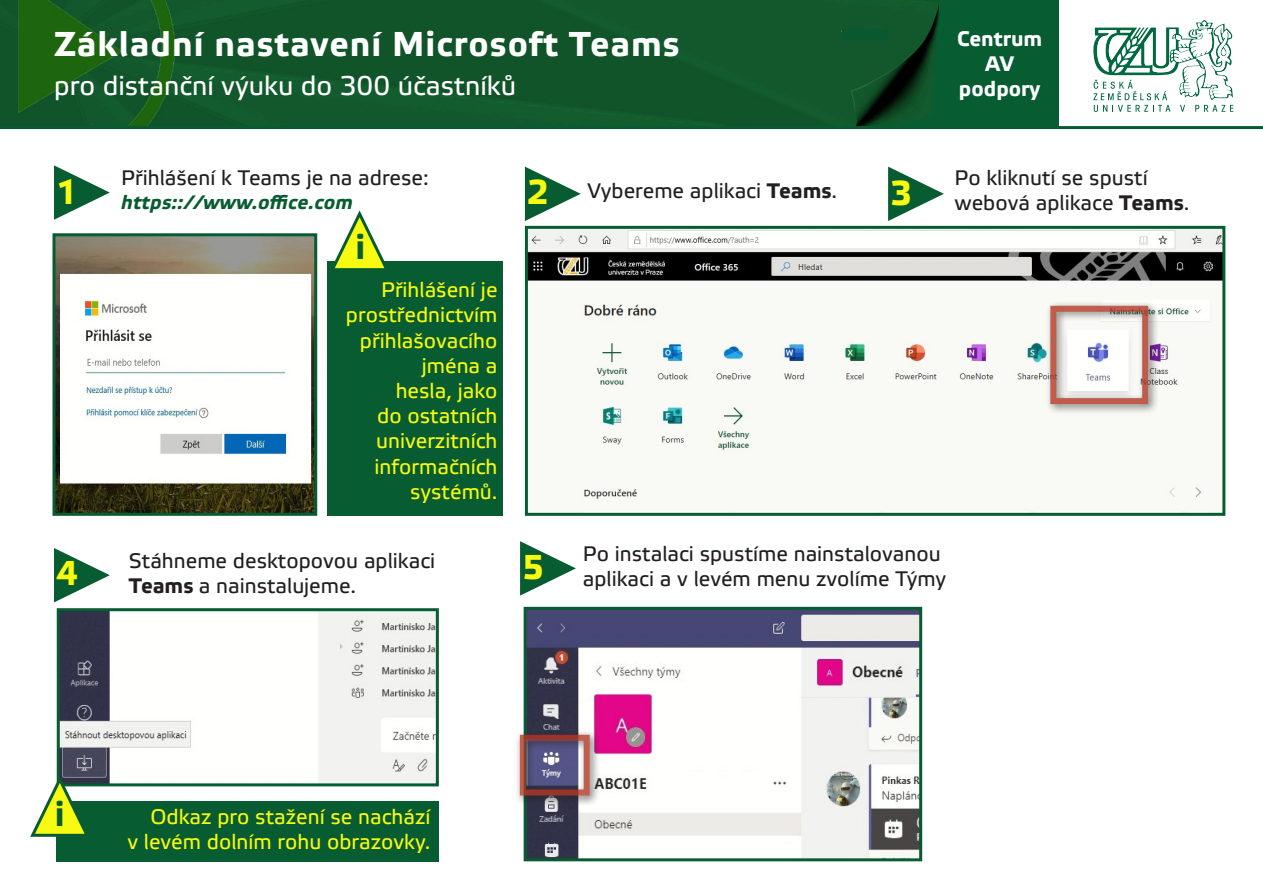
<style>
.page{position:relative;width:1263px;height:893px;background:#fff}
.page>*{position:absolute;margin:0;border:0;box-sizing:border-box;transform-origin:0 0}
.t1{font:700 34.5px "Etelka Text";letter-spacing:.03em;color:#fff}
.t2{font:700 34.5px "Etelka Text";color:#f7fa11}
.t3{font:700 34.5px "Etelka Text";color:#075c31}
.t4{font:27px "Etelka Text";color:#fff}
.t5{font:21px/25.2px "Etelka Text";color:#231f20}
.t6{font:21px/25.2px "Etelka Text";color:#f7fa11;text-align:right}
.t7{font:700 21px/25.2px "Etelka Text";color:#fff;text-align:center}
.t8{font:italic 700 19.5px "Etelka Text";letter-spacing:.01em;color:#075c31}
.s1{font-weight:700}
</style>
<div class="page">
<img style="left:0;top:0;width:940px;height:126px">
<svg style="left:1093px;top:20px;width:140px;height:92px"></svg>
<div style="left:940px;top:0;width:119px;height:128px;background:#075c31"></div>
<hr style="left:0;top:126px;width:1263px;height:3px;background:#075c31">
<div style="left:56px;top:801px;width:383px;height:60px;background:#075c31"></div>
<img style="left:529px;top:230px;width:692px;height:282px">
<div style="left:525px;top:226px;width:700px;height:290px;border:3px solid #075c31"></div>
<img style="left:61px;top:612px;width:374px;height:170px">
<div style="left:57px;top:608px;width:382px;height:178px;border:3px solid #075c31"></div>
<img style="left:56px;top:237px;width:257px;height:275px">
<div style="left:52px;top:233px;width:265px;height:283px;border:3px solid #075c31"></div>
<div style="left:327px;top:261px;width:175px;height:255px;background:#075c31"></div>
<div style="left:1045px;top:301px;width:114px;height:114px;background:#231f20;opacity:.75"></div>
<div style="left:1050px;top:306px;width:98px;height:98px;border:6px solid #b13624"></div>
<svg style="left:54px;top:165px;width:56px;height:55px"></svg>
<svg style="left:888px;top:167px;width:56px;height:54px"></svg>
<svg style="left:335px;top:210px;width:50px;height:59px"></svg>
<svg style="left:54px;top:548px;width:56px;height:54px"></svg>
<svg style="left:520px;top:541px;width:56px;height:55px"></svg>
<svg style="left:525px;top:167px;width:56px;height:54px"></svg>
<svg style="left:30px;top:775px;width:62px;height:62px"></svg>
<img style="left:528px;top:611px;width:390px;height:246px">
<div style="left:524px;top:607px;width:398px;height:254px;border:3px solid #075c31"></div>
<div style="left:515px;top:729px;width:86px;height:78px;background:#231f20;opacity:.75"></div>
<div style="left:520px;top:735px;width:70px;height:60px;border:6px solid #b13624"></div>
<div style="left:842px;top:29px;width:46px;height:10px;background:#095930"></div>
<p class="t1" style="left:54px;top:22px;width:627px">Základní nastavení Microsoft Teams</p>
<p class="t4" style="left:54px;top:69px;width:463px">pro distanční výuku do 300 účastníků</p>
<p class="t7" style="left:957px;top:26px;width:87px">Centrum<br>AV podpory</p>
<p class="t5" style="left:121px;top:166px;width:309px">Přihlášení k Teams je na adrese:</p>
<p class="t8" style="left:121px;top:191px;width:233px">https:://www.office.com</p>
<p class="t2" style="left:56px;top:170px;width:23px">1</p>
<p class="t2" style="left:890px;top:171px;width:23px">3</p>
<p class="t3" style="left:355px;top:226px;width:11px">i</p>
<p class="t2" style="left:527px;top:170px;width:23px">2</p>
<p class="t5" style="left:588px;top:179px;width:251px">Vybereme aplikaci <span class="s1">Teams</span>.</p>
<p class="t6" style="left:346px;top:278px;width:153px">Přihlášení je prostřednictvím přihlašovacího jména a<br>hesla, jako<br>do ostatních univerzitních informačních systémů.</p>
<p class="t5" style="left:954px;top:166px;width:237px">Po kliknutí se spustí webová aplikace <span class="s1">Teams</span>.</p>
<p class="t5" style="left:129px;top:549px;width:308px">Stáhneme desktopovou aplikaci<br><span class="s1">Teams</span> a nainstalujeme.</p>
<p class="t2" style="left:56px;top:552px;width:23px">4</p>
<p class="t2" style="left:522px;top:545px;width:23px">5</p>
<p class="t5" style="left:583px;top:542px;width:365px">Po instalaci spustíme nainstalovanou aplikaci a v levém menu zvolíme Týmy</p>
<p class="t3" style="left:55px;top:792px;width:11px">i</p>
<p class="t6" style="left:151px;top:804px;width:281px">Odkaz pro stažení se nachází</p>
<p class="t6" style="left:127px;top:829px;width:305px">v levém dolním rohu obrazovky.</p>
</div>
